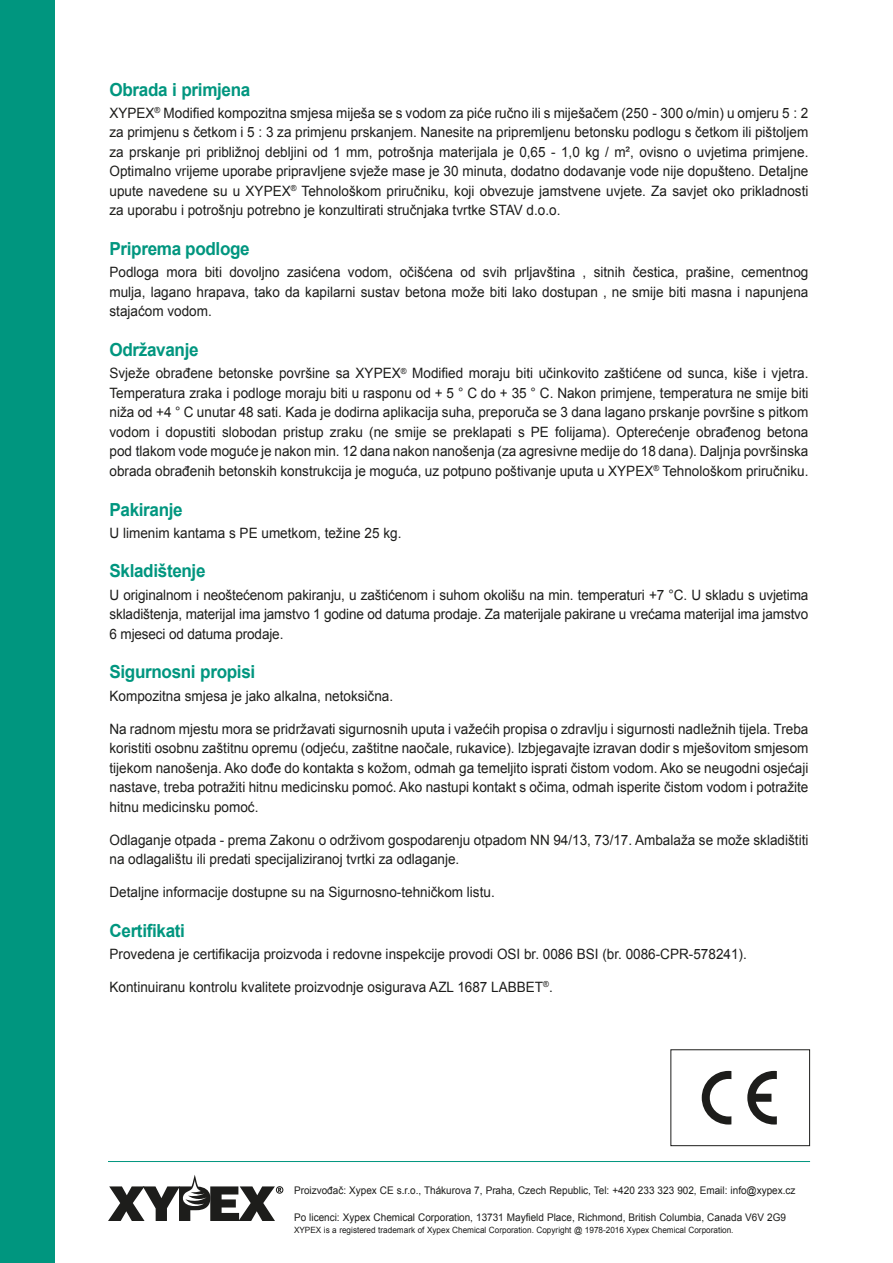
<style>
.page{position:relative;width:893px;height:1263px;background:#fff}
.page>*{position:absolute;margin:0;border:0;box-sizing:border-box;transform-origin:0 0}
.t1{font:700 18px "Arial";letter-spacing:-.02em;color:#00967f;scale:.95 1}
.t2{font:14.25px/19.5px "Arial";color:#1d1d1b;text-align:justify;scale:.95 1}
.t3{font:10.5px "Arial";color:#1d1d1b;scale:.95 1}
.t4{font:8.7px "Arial";color:#1d1d1b;scale:.95 1}
</style>
<div class="page">
<hr style="left:108px;top:1161px;width:702px;height:1px;background:#00967f">
<svg style="left:108px;top:1175px;width:175px;height:46px"></svg>
<div style="left:0;top:0;width:54px;height:1263px;background:#00967f"></div>
<div style="left:670px;top:1049px;width:140px;height:97px;border:1px solid #1d1d1b"></div>
<svg style="left:747px;top:1071px;width:30px;height:53px"></svg>
<svg style="left:702px;top:1071px;width:29px;height:53px"></svg>
<p class="t1" style="left:110px;top:77px;width:150px">Obrada i primjena</p>
<p class="t2" style="left:109px;top:103px;width:737px">XYPEX<sup>®</sup> Modified kompozitna smjesa miješa se s vodom za piće ručno ili s miješačem (250 - 300 o/min) u omjeru 5 : 2 za primjenu s četkom i 5 : 3 za primjenu prskanjem. Nanesite na pripremljenu betonsku podlogu s četkom ili pištoljem za prskanje pri približnoj debljini od 1 mm, potrošnja materijala je 0,65 - 1,0 kg / m², ovisno o uvjetima primjene.<br>Optimalno vrijeme uporabe pripravljene svježe mase je 30 minuta, dodatno dodavanje vode nije dopušteno. Detaljne upute navedene su u XYPEX<sup>®</sup> Tehnološkom priručniku, koji obvezuje jamstvene uvjete. Za savjet oko prikladnosti za uporabu i potrošnju potrebno je konzultirati stručnjaka tvrtke STAV d.o.o.</p>
<p class="t1" style="left:110px;top:237px;width:149px">Priprema podloge</p>
<p class="t2" style="left:110px;top:263px;width:737px">Podloga mora biti dovoljno zasićena vodom, očišćena od svih prljavština , sitnih čestica, prašine, cementnog mulja, lagano hrapava, tako da kapilarni sustav betona može biti lako dostupan , ne smije biti masna i napunjena stajaćom vodom.</p>
<p class="t1" style="left:110px;top:338px;width:95px">Održavanje</p>
<p class="t2" style="left:110px;top:364px;width:737px">Svježe obrađene betonske površine sa XYPEX<sup>®</sup> Modified moraju biti učinkovito zaštićene od sunca, kiše i vjetra.<br>Temperatura zraka i podloge moraju biti u rasponu od + 5 ° C do + 35 ° C. Nakon primjene, temperatura ne smije biti niža od +4 ° C unutar 48 sati. Kada je dodirna aplikacija suha, preporuča se 3 dana lagano prskanje površine s pitkom vodom i dopustiti slobodan pristup zraku (ne smije se preklapati s PE folijama). Opterećenje obrađenog betona pod tlakom vode moguće je nakon min. 12 dana nakon nanošenja (za agresivne medije do 18 dana). Daljnja površinska obrada obrađenih betonskih konstrukcija je moguća, uz potpuno poštivanje uputa u XYPEX<sup>®</sup> Tehnološkom priručniku.</p>
<p class="t1" style="left:110px;top:497px;width:79px">Pakiranje</p>
<p class="t2" style="left:110px;top:523px;width:309px">U limenim kantama s PE umetkom, težine 25 kg.</p>
<p class="t1" style="left:110px;top:559px;width:103px">Skladištenje</p>
<p class="t2" style="left:110px;top:585px;width:737px">U originalnom i neoštećenom pakiranju, u zaštićenom i suhom okolišu na min. temperaturi +7 °C. U skladu s uvjetima skladištenja, materijal ima jamstvo 1 godine od datuma prodaje. Za materijale pakirane u vrećama materijal ima jamstvo 6 mjeseci od datuma prodaje.</p>
<p class="t1" style="left:110px;top:660px;width:155px">Sigurnosni propisi</p>
<p class="t2" style="left:110px;top:686px;width:300px">Kompozitna smjesa je jako alkalna, netoksična.</p>
<p class="t2" style="left:110px;top:719px;width:737px">Na radnom mjestu mora se pridržavati sigurnosnih uputa i važećih propisa o zdravlju i sigurnosti nadležnih tijela. Treba koristiti osobnu zaštitnu opremu (odjeću, zaštitne naočale, rukavice). Izbjegavajte izravan dodir s mješovitom smjesom tijekom nanošenja. Ako dođe do kontakta s kožom, odmah ga temeljito isprati čistom vodom. Ako se neugodni osjećaji nastave, treba potražiti hitnu medicinsku pomoć. Ako nastupi kontakt s očima, odmah isperite čistom vodom i potražite hitnu medicinsku pomoć.</p>
<p class="t2" style="left:110px;top:830px;width:737px">Odlaganje otpada - prema Zakonu o održivom gospodarenju otpadom NN 94/13, 73/17. Ambalaža se može skladištiti na odlagalištu ili predati specijaliziranoj tvrtki za odlaganje.</p>
<p class="t2" style="left:110px;top:882px;width:407px">Detaljne informacije dostupne su na Sigurnosno-tehničkom listu.</p>
<p class="t1" style="left:110px;top:919px;width:81px">Certifikati</p>
<p class="t2" style="left:110px;top:944px;width:672px">Provedena je certifikacija proizvoda i redovne inspekcije provodi OSI br. 0086 BSI (br. 0086-CPR-578241).</p>
<p class="t2" style="left:110px;top:977px;width:468px">Kontinuiranu kontrolu kvalitete proizvodnje osigurava AZL 1687 LABBET<sup>®</sup>.</p>
<p class="t3" style="left:294px;top:1183px;width:529px">Proizvođač: Xypex CE s.r.o., Thákurova 7, Praha, Czech Republic, Tel: +420 233 323 902, Email: info@xypex.cz</p>
<p class="t3" style="left:294px;top:1210px;width:519px">Po licenci: Xypex Chemical Corporation, 13731 Mayfield Place, Richmond, British Columbia, Canada V6V 2G9</p>
<p class="t4" style="left:294px;top:1224px;width:464px">XYPEX is a registered trademark of Xypex Chemical Corporation. Copyright @ 1978-2016 Xypex Chemical Corporation.</p>
</div>
